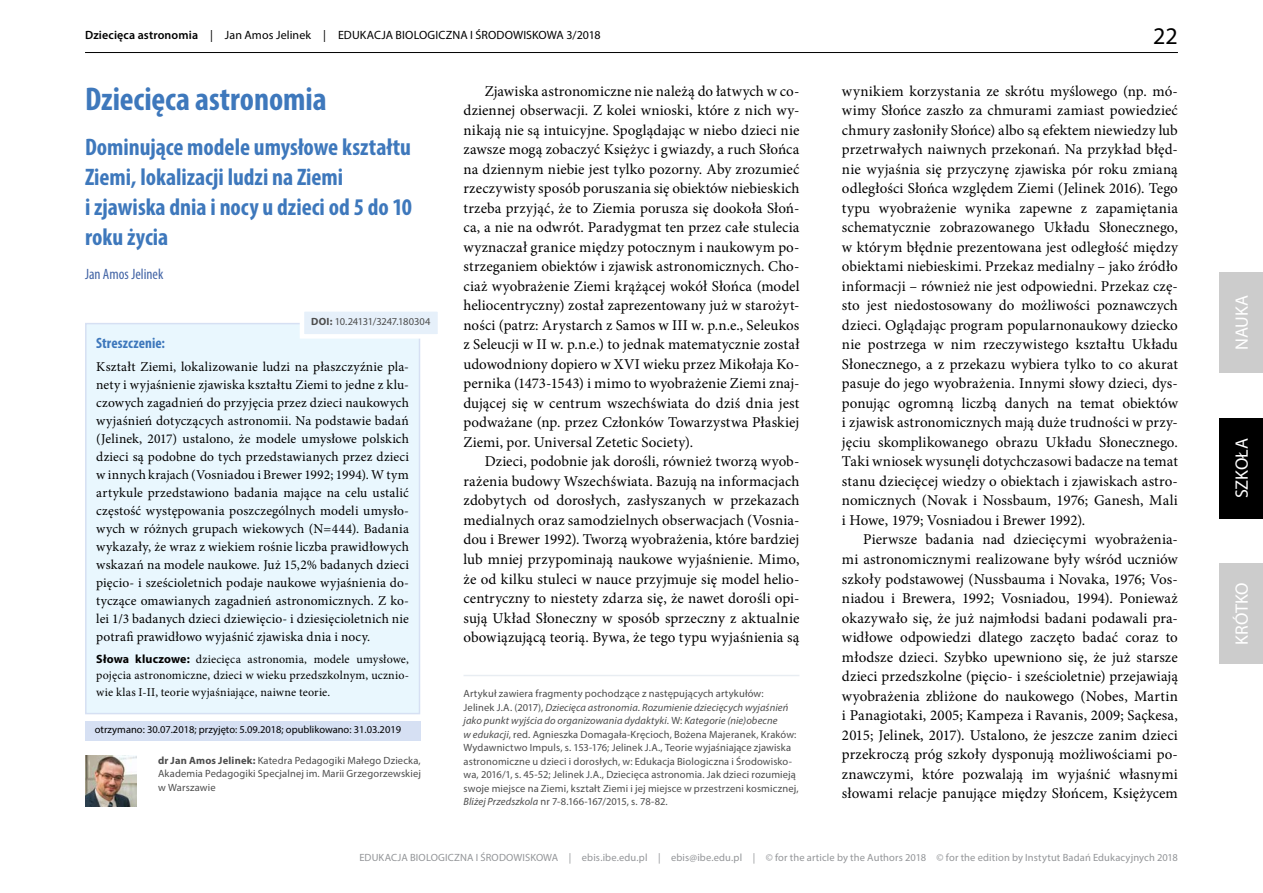
<style>
.page{position:relative;width:1263px;height:893px;background:#fff}
.page>*{position:absolute;margin:0;border:0;box-sizing:border-box;transform-origin:0 0}
.t1{font:700 condensed 33px "Myriad Pro";color:#3e78bc}
.t2{font:700 condensed 24px/30px "Myriad Pro";color:#3e78bc}
.t3{font:24px "Myriad Pro";color:#000}
.t4{font:18px "Myriad Pro";color:#fff}
.t5{font:15px/19.5px "Minion Pro";letter-spacing:.005em;color:#000;text-align:justify}
.t6{font:condensed 15px "Myriad Pro";letter-spacing:.005em;color:#4365a6}
.t7{font:700 condensed 15px "Myriad Pro";letter-spacing:.005em;color:#3e78bc}
.t8{font:13.5px/18px "Minion Pro";letter-spacing:.015em;color:#000;text-align:justify}
.t9{font:12px/16.5px "Minion Pro";letter-spacing:.015em;color:#000;text-align:justify}
.t10{font:12px "Myriad Pro";letter-spacing:.005em;color:#000}
.t11{font:10.5px/13.5px "Myriad Pro";letter-spacing:.01em;color:#4d4d4d;text-align:justify}
.t12{font:10.5px "Myriad Pro";letter-spacing:.015em;color:#939598}
.t13{font:10.5px "Myriad Pro";color:#000}
.t14{font:10.5px "Myriad Pro";letter-spacing:-.015em;color:#4d4d4d}
.s1{font-weight:600}
.s2{font-weight:700}
.s3{font-family:"Myriad Pro";font-weight:700}
.s4{font-style:italic}
</style>
<div class="page">
<hr style="left:85px;top:52px;width:1093px;height:1px;background:#000">
<div style="left:1219px;top:418px;width:44px;height:100px;background:#000"></div>
<div style="left:1219px;top:272px;width:44px;height:101px;background:#ccc"></div>
<div style="left:1219px;top:563px;width:44px;height:101px;background:#ccc"></div>
<div style="left:85px;top:721px;width:335px;height:19px;background:#d6e0f3"></div>
<div style="left:86px;top:324px;width:333px;height:390px;background:#e9f7fe"></div>
<div style="left:85px;top:323px;width:335px;height:391px;border:2px solid #d6e0f3"></div>
<div style="left:302px;top:309px;width:138px;height:27px;background:#e6f0fa"></div>
<div style="left:300px;top:307px;width:142px;height:32px;border:4px solid #fff"></div>
<img style="left:86px;top:756px;width:51px;height:51px">
<hr style="left:463px;top:675px;width:336px;height:1px;background:#d2dce6">
<p class="t10" style="left:85px;top:27px;width:517px"><span class="s1">Dziecięca astronomia</span> | Jan Amos Jelinek | EDUKACJA BIOLOGICZNA I ŚRODOWISKOWA 3/2018</p>
<h2 class="t3" style="left:1153px;top:21px;width:26px">22</h2>
<h1 class="t1" style="left:85px;top:78px;width:243px">Dziecięca astronomia</h1>
<h2 class="t2" style="left:85px;top:131px;width:329px">Dominujące modele umysłowe kształtu<br>Ziemi, lokalizacji ludzi na Ziemi<br>i zjawiska dnia i nocy u dzieci od 5 do 10 roku życia</h2>
<p class="t6" style="left:85px;top:265px;width:80px">Jan Amos Jelinek</p>
<p class="t14" style="left:311px;top:315px;width:121px"><span class="s2">DOI:</span> 10.24131/3247.180304</p>
<p class="t7" style="left:96px;top:334px;width:70px">Streszczenie:</p>
<p class="t8" style="left:96px;top:358px;width:314px">Kształt Ziemi, lokalizowanie ludzi na płaszczyźnie pla&shy;nety i wyjaśnienie zjawiska kształtu Ziemi to jedne z klu&shy;czowych zagadnień do przyjęcia przez dzieci naukowych wyjaśnień dotyczących astronomii. Na podstawie badań (Jelinek, 2017) ustalono, że modele umysłowe polskich dzieci są podobne do tych przedstawianych przez dzieci w innych krajach (Vosniadou i Brewer 1992; 1994). W tym artykule przedstawiono badania mające na celu ustalić częstość występowania poszczególnych modeli umysło&shy;wych w różnych grupach wiekowych (N=444). Badania wykazały, że wraz z wiekiem rośnie liczba prawidłowych wskazań na modele naukowe. Już 15,2% badanych dzieci pięcio- i sześcioletnich podaje naukowe wyjaśnienia do&shy;tyczące omawianych zagadnień astronomicznych. Z ko&shy;lei 1/3 badanych dzieci dziewięcio- i dziesięcioletnich nie potrafi prawidłowo wyjaśnić zjawiska dnia i nocy.</p>
<p class="t9" style="left:96px;top:651px;width:314px"><span class="s3">Słowa kluczowe:</span> dziecięca astronomia, modele umysłowe, pojęcia astronomiczne, dzieci w wieku przedszkolnym, ucznio&shy;wie klas I-II, teorie wyjaśniające, naiwne teorie.</p>
<p class="t13" style="left:95px;top:723px;width:308px">otrzymano: 30.07.2018; przyjęto: 5.09.2018; opublikowano: 31.03.2019</p>
<p class="t11" style="left:158px;top:753px;width:264px"><span class="s2">dr Jan Amos Jelinek:</span> Katedra Pedagogiki Małego Dziecka, Akademia Pedagogiki Specjalnej im. Marii Grzegorzewskiej w Warszawie</p>
<p class="t5" style="left:463px;top:81px;width:337px;text-indent:21px">Zjawiska astronomiczne nie należą do łatwych w co&shy;dziennej obserwacji. Z kolei wnioski, które z nich wy&shy;nikają nie są intuicyjne. Spoglądając w niebo dzieci nie zawsze mogą zobaczyć Księżyc i gwiazdy, a ruch Słońca na dziennym niebie jest tylko pozorny. Aby zrozumieć rzeczywisty sposób poruszania się obiektów niebieskich trzeba przyjąć, że to Ziemia porusza się dookoła Słoń&shy;ca, a nie na odwrót. Paradygmat ten przez całe stulecia wyznaczał granice między potocznym i naukowym po&shy;strzeganiem obiektów i zjawisk astronomicznych. Cho&shy;ciaż wyobrażenie Ziemi krążącej wokół Słońca (model heliocentryczny) został zaprezentowany już w starożyt&shy;ności (patrz: Arystarch z Samos w III w. p.n.e., Seleukos z Seleucji w II w. p.n.e.) to jednak matematycznie został udowodniony dopiero w XVI wieku przez Mikołaja Ko&shy;pernika (1473-1543) i mimo to wyobrażenie Ziemi znaj&shy;dującej się w centrum wszechświata do dziś dnia jest podważane (np. przez Członków Towarzystwa Płaskiej Ziemi, por. Universal Zetetic Society).</p>
<p class="t5" style="left:463px;top:452px;width:337px;text-indent:21px">Dzieci, podobnie jak dorośli, również tworzą wyob&shy;rażenia budowy Wszechświata. Bazują na informacjach zdobytych od dorosłych, zasłyszanych w przekazach medialnych oraz samodzielnych obserwacjach (Vosnia&shy;dou i Brewer 1992). Tworzą wyobrażenia, które bardziej lub mniej przypominają naukowe wyjaśnienie. Mimo, że od kilku stuleci w nauce przyjmuje się model helio&shy;centryczny to niestety zdarza się, że nawet dorośli opi&shy;sują Układ Słoneczny w sposób sprzeczny z aktualnie obowiązującą teorią. Bywa, że tego typu wyjaśnienia są</p>
<p class="t11" style="left:463px;top:687px;width:337px;text-align:left">Artykuł zawiera fragmenty pochodzące z następujących artykułów:<br>Jelinek J.A. (2017), <span class="s4">Dziecięca astronomia. Rozumienie dziecięcych wyjaśnień jako punkt wyjścia do organizowania dydaktyki</span>. W: <span class="s4">Kategorie (nie)obecne<br>w edukacji</span>, red. Agnieszka Domagała-Kręcioch, Bożena Majeranek, Kraków:<br>Wydawnictwo Impuls, s. 153-176; Jelinek J.A., Teorie wyjaśniające zjawiska astronomiczne u dzieci i dorosłych, w: Edukacja Biologiczna i Środowisko&shy;wa, 2016/1, s. 45-52; Jelinek J.A., Dziecięca astronomia. Jak dzieci rozumieją swoje miejsce na Ziemi, kształt Ziemi i jej miejsce w przestrzeni kosmicznej, <span class="s4">Bliżej Przedszkola</span> nr 7-8.166-167/2015, s. 78-82.</p>
<p class="t5" style="left:842px;top:81px;width:337px">wynikiem korzystania ze skrótu myślowego (np. mó&shy;wimy Słońce zaszło za chmurami zamiast powiedzieć chmury zasłoniły Słońce) albo są efektem niewiedzy lub przetrwałych naiwnych przekonań. Na przykład błęd&shy;nie wyjaśnia się przyczynę zjawiska pór roku zmianą odległości Słońca względem Ziemi (Jelinek 2016). Tego typu wyobrażenie wynika zapewne z zapamiętania schematycznie zobrazowanego Układu Słonecznego, w którym błędnie prezentowana jest odległość między obiektami niebieskimi. Przekaz medialny – jako źródło informacji – również nie jest odpowiedni. Przekaz czę&shy;sto jest niedostosowany do możliwości poznawczych dzieci. Oglądając program popularnonaukowy dziecko nie postrzega w nim rzeczywistego kształtu Układu Słonecznego, a z przekazu wybiera tylko to co akurat pasuje do jego wyobrażenia. Innymi słowy dzieci, dys&shy;ponując ogromną liczbą danych na temat obiektów i zjawisk astronomicznych mają duże trudności w przy&shy;jęciu skomplikowanego obrazu Układu Słonecznego.<br>Taki wniosek wysunęli dotychczasowi badacze na temat stanu dziecięcej wiedzy o obiektach i zjawiskach astro&shy;nomicznych (Novak i Nossbaum, 1976; Ganesh, Mali i Howe, 1979; Vosniadou i Brewer 1992).</p>
<p class="t5" style="left:842px;top:530px;width:337px;text-indent:21px">Pierwsze badania nad dziecięcymi wyobrażenia&shy;mi astronomicznymi realizowane były wśród uczniów szkoły podstawowej (Nussbauma i Novaka, 1976; Vos&shy;niadou i Brewera, 1992; Vosniadou, 1994). Ponieważ okazywało się, że już najmłodsi badani podawali pra&shy;widłowe odpowiedzi dlatego zaczęto badać coraz to młodsze dzieci. Szybko upewniono się, że już starsze dzieci przedszkolne (pięcio- i sześcioletnie) przejawiają wyobrażenia zbliżone do naukowego (Nobes, Martin i Panagiotaki, 2005; Kampeza i Ravanis, 2009; Saçkesa, 2015; Jelinek, 2017). Ustalono, że jeszcze zanim dzieci przekroczą próg szkoły dysponują możliwościami po&shy;znawczymi, które pozwalają im wyjaśnić własnymi słowami relacje panujące między Słońcem, Księżycem</p>
<p class="t12" style="left:359px;top:851px;width:820px">EDUKACJA BIOLOGICZNA I ŚRODOWISKOWA | ebis.ibe.edu.pl | ebis@ibe.edu.pl | © for the article by the Authors 2018 © for the edition by Instytut Badań Edukacyjnych 2018</p>
<p class="t4" style="left:1230px;top:350px;width:56px;rotate:-90deg">NAUKA</p>
<p class="t4" style="left:1230px;top:498px;width:62px;rotate:-90deg">SZKOŁA</p>
<p class="t4" style="left:1230px;top:645px;width:64px;rotate:-90deg">KRÓTKO</p>
</div>
